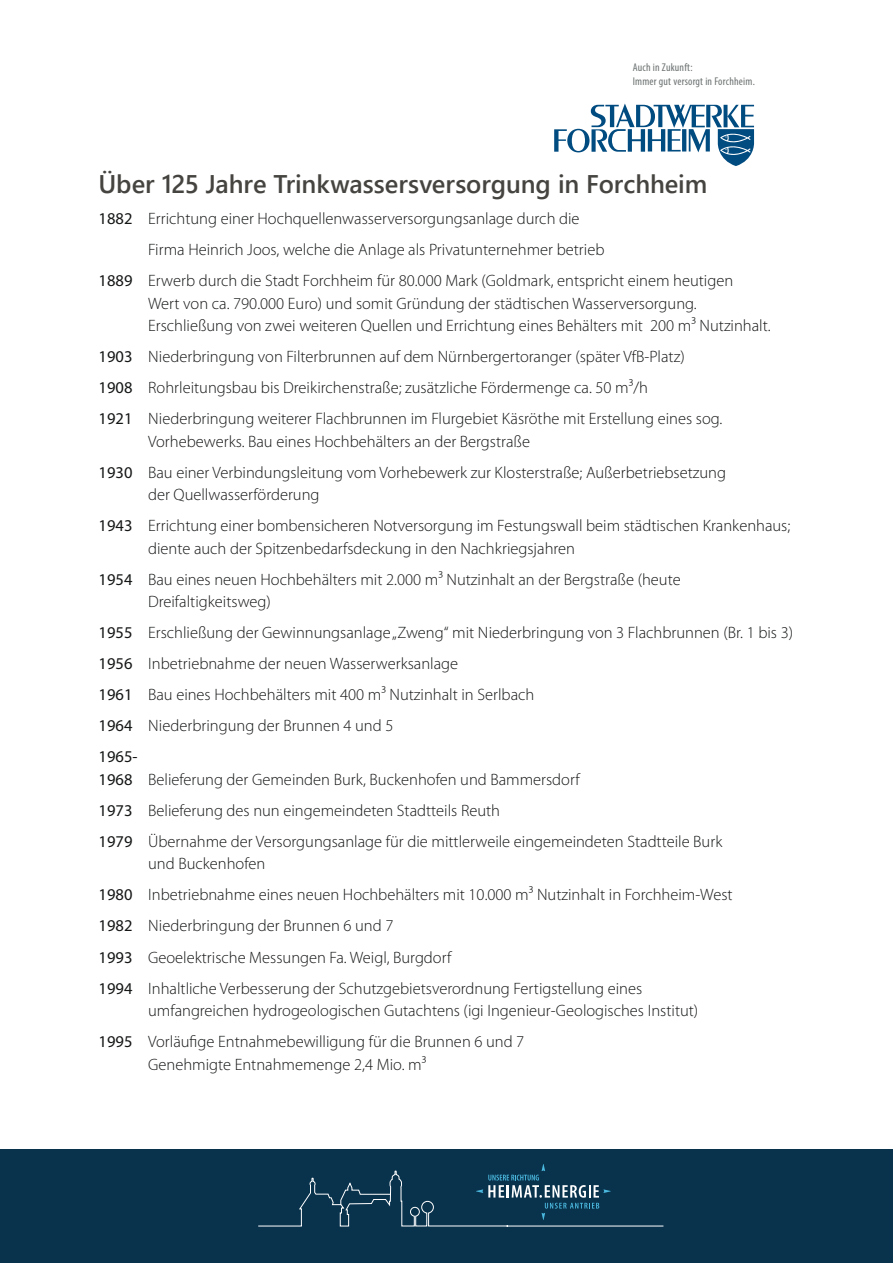
<style>
.page{position:relative;width:893px;height:1263px;background:#fff}
.page>*{position:absolute;margin:0;border:0;box-sizing:border-box;transform-origin:0 0}
.t1{font:600 25.5px "Segoe UI";letter-spacing:-.005em;color:#454440}
.t2{font:300 16.5px/31px "Myriad Pro";color:#151616}
.t3{font:condensed 11.25px/13.5px "Myriad Pro";letter-spacing:.02em;color:#6c7171}
.s1{font-weight:400}
</style>
<div class="page">
<svg style="left:554px;top:104px;width:200px;height:62px"></svg>
<div style="left:0;top:1149px;width:893px;height:114px;background:#09324c"></div>
<svg style="left:258px;top:1164px;width:405px;height:62px"></svg>
<p class="t3" style="left:633px;top:61px;width:124px">Auch in Zukunft:<br>Immer gut versorgt in Forchheim.</p>
<h1 class="t1" style="left:99px;top:160px;width:610px">Über 125 Jahre Trinkwassersversorgung in Forchheim</h1>
<p class="t2" style="left:99px;top:203px;width:482px"><span class="s1">1882</span> Errichtung einer Hochquellenwasserversorgungsanlage durch die</p>
<p class="t2" style="left:148px;top:234px;width:458px">Firma Heinrich Joos, welche die Anlage als Privatunternehmer betrieb</p>
<p class="t2" style="left:99px;top:265px;width:636px"><span class="s1">1889</span> Erwerb durch die Stadt Forchheim für 80.000 Mark (Goldmark, entspricht einem heutigen</p>
<p class="t2" style="left:148px;top:292px;width:624px;line-height:22.5px">Wert von ca. 790.000 Euro) und somit Gründung der städtischen Wasserversorgung.<br>Erschließung von zwei weiteren Quellen und Errichtung eines Behälters mit 200 m³ Nutzinhalt.</p>
<p class="t2" style="left:99px;top:341px;width:625px"><span class="s1">1903</span> Niederbringung von Filterbrunnen auf dem Nürnbergertoranger (später VfB-Platz)<br><span class="s1">1908</span> Rohrleitungsbau bis Dreikirchenstraße; zusätzliche Fördermenge ca. 50 m³/h<br><span class="s1">1921</span> Niederbringung weiterer Flachbrunnen im Flurgebiet Käsröthe mit Erstellung eines sog.</p>
<p class="t2" style="left:99px;top:426px;width:629px;text-indent:50px">Vorhebewerks. Bau eines Hochbehälters an der Bergstraße<br><span class="s1">1930</span> Bau einer Verbindungsleitung vom Vorhebewerk zur Klosterstraße; Außerbetriebsetzung</p>
<p class="t2" style="left:99px;top:479px;width:693px;text-indent:50px">der Quellwasserförderung<br><span class="s1">1943</span> Errichtung einer bombensicheren Notversorgung im Festungswall beim städtischen Krankenhaus;</p>
<p class="t2" style="left:99px;top:533px;width:583px;text-indent:50px">diente auch der Spitzenbedarfsdeckung in den Nachkriegsjahren<br><span class="s1">1954</span> Bau eines neuen Hochbehälters mit 2.000 m³ Nutzinhalt an der Bergstraße (heute</p>
<p class="t2" style="left:99px;top:586px;width:696px;text-indent:50px">Dreifaltigkeitsweg)<br><span class="s1">1955</span> Erschließung der Gewinnungsanlage „Zweng“ mit Niederbringung von 3 Flachbrunnen (Br. 1 bis 3)<br><span class="s1">1956</span> Inbetriebnahme der neuen Wasserwerksanlage<br><span class="s1">1961</span> Bau eines Hochbehälters mit 400 m³ Nutzinhalt in Serlbach<br><span class="s1">1964</span> Niederbringung der Brunnen 4 und 5<br><span class="s1">1965-</span></p>
<p class="t2" style="left:99px;top:764px;width:625px"><span class="s1">1968</span> Belieferung der Gemeinden Burk, Buckenhofen und Bammersdorf<br><span class="s1">1973</span> Belieferung des nun eingemeindeten Stadtteils Reuth<br><span class="s1">1979</span> Übernahme der Versorgungsanlage für die mittlerweile eingemeindeten Stadtteile Burk</p>
<p class="t2" style="left:99px;top:848px;width:635px;text-indent:50px">und Buckenhofen<br><span class="s1">1980</span> Inbetriebnahme eines neuen Hochbehälters mit 10.000 m³ Nutzinhalt in Forchheim-West <span class="s1">1982</span> Niederbringung der Brunnen 6 und 7<br><span class="s1">1993</span> Geoelektrische Messungen Fa. Weigl, Burgdorf<br><span class="s1">1994</span> Inhaltliche Verbesserung der Schutzgebietsverordnung Fertigstellung eines</p>
<p class="t2" style="left:99px;top:995px;width:601px;text-indent:50px">umfangreichen hydrogeologischen Gutachtens (igi Ingenieur-Geologisches Institut)<br><span class="s1">1995</span> Vorläufige Entnahmebewilligung für die Brunnen 6 und 7</p>
<p class="t2" style="left:148px;top:1048px;width:280px">Genehmigte Entnahmemenge 2,4 Mio. m³</p>
</div>
